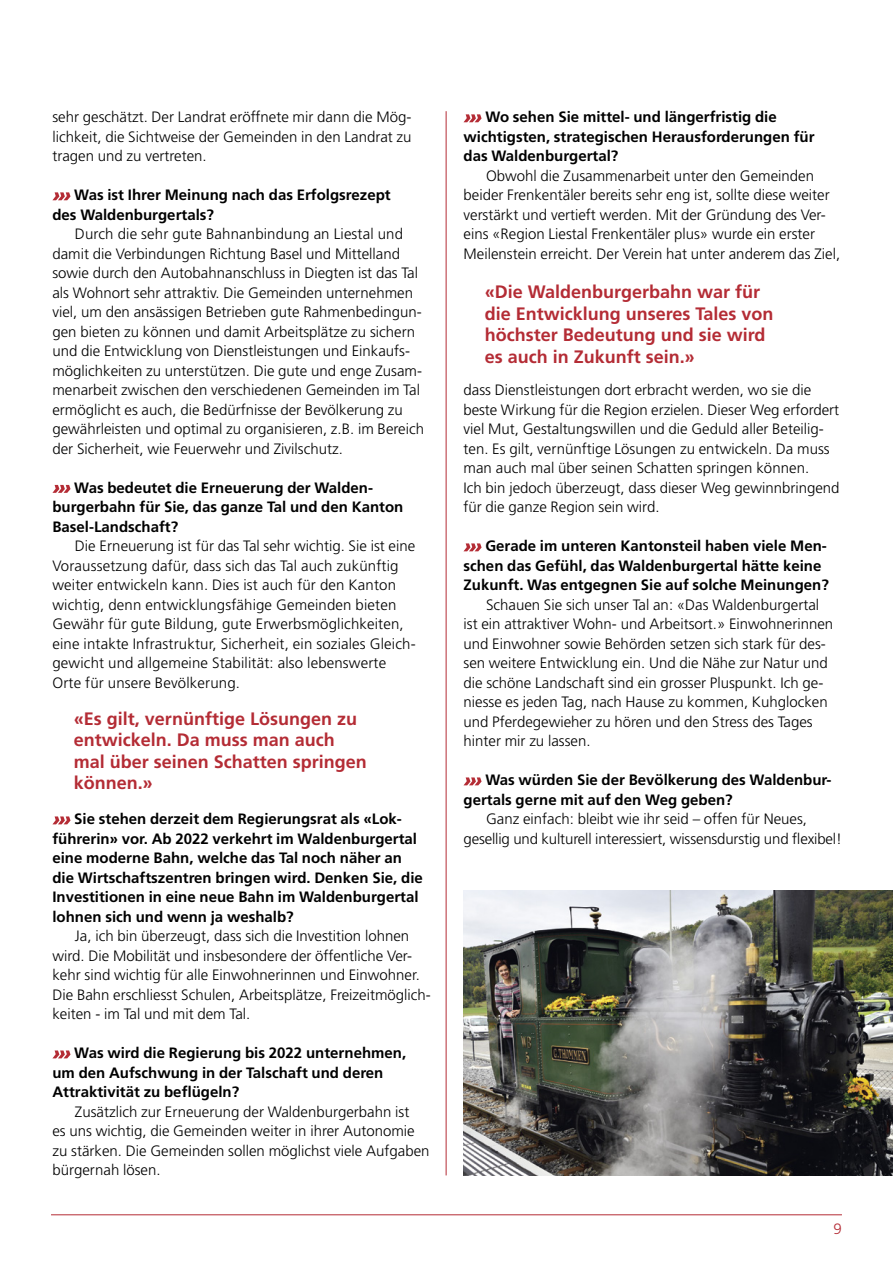
<style>
.page{position:relative;width:893px;height:1263px;background:#fff}
.page>*{position:absolute;margin:0;border:0;box-sizing:border-box;transform-origin:0 0}
.t1{font:700 18px/21.6px "Frutiger";color:#b42c35}
.t2{font:300 15px/19.5px "Frutiger";color:#000}
.t3{font:700 15px/19.5px "Frutiger";color:#000}
.t4{font:300 15px "Frutiger";color:#b42c35}
</style>
<div class="page">
<hr style="left:446px;top:111px;width:1px;height:1064px;background:#b42c35">
<img style="left:463px;top:891px;width:430px;height:284px">
<svg style="left:52px;top:192px;width:19px;height:8px"></svg>
<svg style="left:52px;top:485px;width:19px;height:8px"></svg>
<svg style="left:53px;top:816px;width:18px;height:8px"></svg>
<svg style="left:53px;top:1050px;width:18px;height:8px"></svg>
<svg style="left:464px;top:114px;width:18px;height:8px"></svg>
<svg style="left:464px;top:543px;width:18px;height:8px"></svg>
<svg style="left:464px;top:777px;width:18px;height:8px"></svg>
<hr style="left:51px;top:1214px;width:791px;height:1px;background:#b42c35">
<p class="t2" style="left:52px;top:107px;width:361px;text-align:justify">sehr geschätzt. Der Landrat eröffnete mir dann die Mög&shy;lichkeit, die Sichtweise der Gemeinden in den Landrat zu tragen und zu vertreten.</p>
<p class="t3" style="left:52px;top:185px;width:340px;text-indent:22px">Was ist Ihrer Meinung nach das Erfolgsrezept des Waldenburgertals?</p>
<p class="t2" style="left:52px;top:224px;width:373px;text-indent:23px">Durch die sehr gute Bahnanbindung an Liestal und damit die Verbindungen Richtung Basel und Mittelland sowie durch den Autobahnanschluss in Diegten ist das Tal als Wohnort sehr attraktiv. Die Gemeinden unternehmen viel, um den ansässigen Betrieben gute Rahmenbedingun&shy;gen bieten zu können und damit Arbeitsplätze zu sichern und die Entwicklung von Dienstleistungen und Einkaufs&shy;möglichkeiten zu unterstützen. Die gute und enge Zusam&shy;menarbeit zwischen den verschiedenen Gemeinden im Tal ermöglicht es auch, die Bedürfnisse der Bevölkerung zu gewährleisten und optimal zu organisieren, z.B. im Bereich der Sicherheit, wie Feuerwehr und Zivilschutz.</p>
<p class="t3" style="left:52px;top:478px;width:352px;text-indent:22px">Was bedeutet die Erneuerung der Walden&shy;burgerbahn für Sie, das ganze Tal und den Kanton<br>Basel-Landschaft?</p>
<p class="t2" style="left:52px;top:536px;width:365px;text-indent:23px">Die Erneuerung ist für das Tal sehr wichtig. Sie ist eine Voraussetzung dafür, dass sich das Tal auch zukünftig weiter entwickeln kann. Dies ist auch für den Kanton wichtig, denn entwicklungsfähige Gemeinden bieten Gewähr für gute Bildung, gute Erwerbsmöglichkeiten, eine intakte Infrastruktur, Sicherheit, ein soziales Gleich&shy;gewicht und allgemeine Stabilität: also lebenswerte Orte für unsere Bevölkerung.</p>
<p class="t1" style="left:74px;top:707px;width:295px">«Es gilt, vernünftige Lösungen zu entwickeln. Da muss man auch mal über seinen Schatten springen können.»</p>
<p class="t3" style="left:52px;top:809px;width:372px;text-indent:22px">Sie stehen derzeit dem Regierungsrat als «Lok&shy;führerin» vor. Ab 2022 verkehrt im Waldenburgertal eine moderne Bahn, welche das Tal noch näher an die Wirtschaftszentren bringen wird. Denken Sie, die Investitionen in eine neue Bahn im Waldenburgertal lohnen sich und wenn ja weshalb?</p>
<p class="t2" style="left:52px;top:926px;width:380px;text-indent:23px">Ja, ich bin überzeugt, dass sich die Investition lohnen wird. Die Mobilität und insbesondere der öffentliche Ver&shy;kehr sind wichtig für alle Einwohnerinnen und Einwohner.<br>Die Bahn erschliesst Schulen, Arbeitsplätze, Freizeitmöglich&shy;keiten - im Tal und mit dem Tal.</p>
<p class="t3" style="left:52px;top:1043px;width:355px;text-indent:22px">Was wird die Regierung bis 2022 unternehmen, um den Aufschwung in der Talschaft und deren<br>Attraktivität zu beflügeln?</p>
<p class="t2" style="left:52px;top:1102px;width:379px;text-indent:23px">Zusätzlich zur Erneuerung der Waldenburgerbahn ist<br>es uns wichtig, die Gemeinden weiter in ihrer Autonomie zu stärken. Die Gemeinden sollen möglichst viele Aufgaben bürgernah lösen.</p>
<p class="t3" style="left:463px;top:107px;width:353px;text-indent:22px">Wo sehen Sie mittel- und längerfristig die wichtigsten, strategischen Herausforderungen für das Waldenburgertal?</p>
<p class="t2" style="left:463px;top:166px;width:378px;text-indent:23px">Obwohl die Zusammenarbeit unter den Gemeinden beider Frenkentäler bereits sehr eng ist, sollte diese weiter verstärkt und vertieft werden. Mit der Gründung des Ver&shy;eins «Region Liestal Frenkentäler plus» wurde ein erster Meilenstein erreicht. Der Verein hat unter anderem das Ziel,</p>
<p class="t1" style="left:485px;top:281px;width:290px">«Die Waldenburgerbahn war für die Entwicklung unseres Tales von höchster Bedeutung und sie wird es auch in Zukunft sein.»</p>
<p class="t2" style="left:463px;top:380px;width:378px">dass Dienstleistungen dort erbracht werden, wo sie die beste Wirkung für die Region erzielen. Dieser Weg erfordert viel Mut, Gestaltungswillen und die Geduld aller Beteilig&shy;ten. Es gilt, vernünftige Lösungen zu entwickeln. Da muss man auch mal über seinen Schatten springen können.<br>Ich bin jedoch überzeugt, dass dieser Weg gewinnbringend für die ganze Region sein wird.</p>
<p class="t3" style="left:463px;top:536px;width:367px;text-indent:22px">Gerade im unteren Kantonsteil haben viele Men&shy;schen das Gefühl, das Waldenburgertal hätte keine<br>Zukunft. Was entgegnen Sie auf solche Meinungen?</p>
<p class="t2" style="left:463px;top:595px;width:371px;text-indent:23px">Schauen Sie sich unser Tal an: «Das Waldenburgertal ist ein attraktiver Wohn- und Arbeitsort.» Einwohnerinnen und Einwohner sowie Behörden setzen sich stark für des&shy;sen weitere Entwicklung ein. Und die Nähe zur Natur und die schöne Landschaft sind ein grosser Pluspunkt. Ich ge&shy;niesse es jeden Tag, nach Hause zu kommen, Kuhglocken und Pferdegewieher zu hören und den Stress des Tages hinter mir zu lassen.</p>
<p class="t3" style="left:463px;top:770px;width:370px;text-indent:22px">Was würden Sie der Bevölkerung des Waldenbur&shy;gertals gerne mit auf den Weg geben?</p>
<p class="t2" style="left:463px;top:809px;width:380px;text-indent:23px">Ganz einfach: bleibt wie ihr seid – offen für Neues, gesellig und kulturell interessiert, wissensdurstig und flexibel!</p>
<p class="t4" style="left:834px;top:1220px;width:10px">9</p>
</div>
